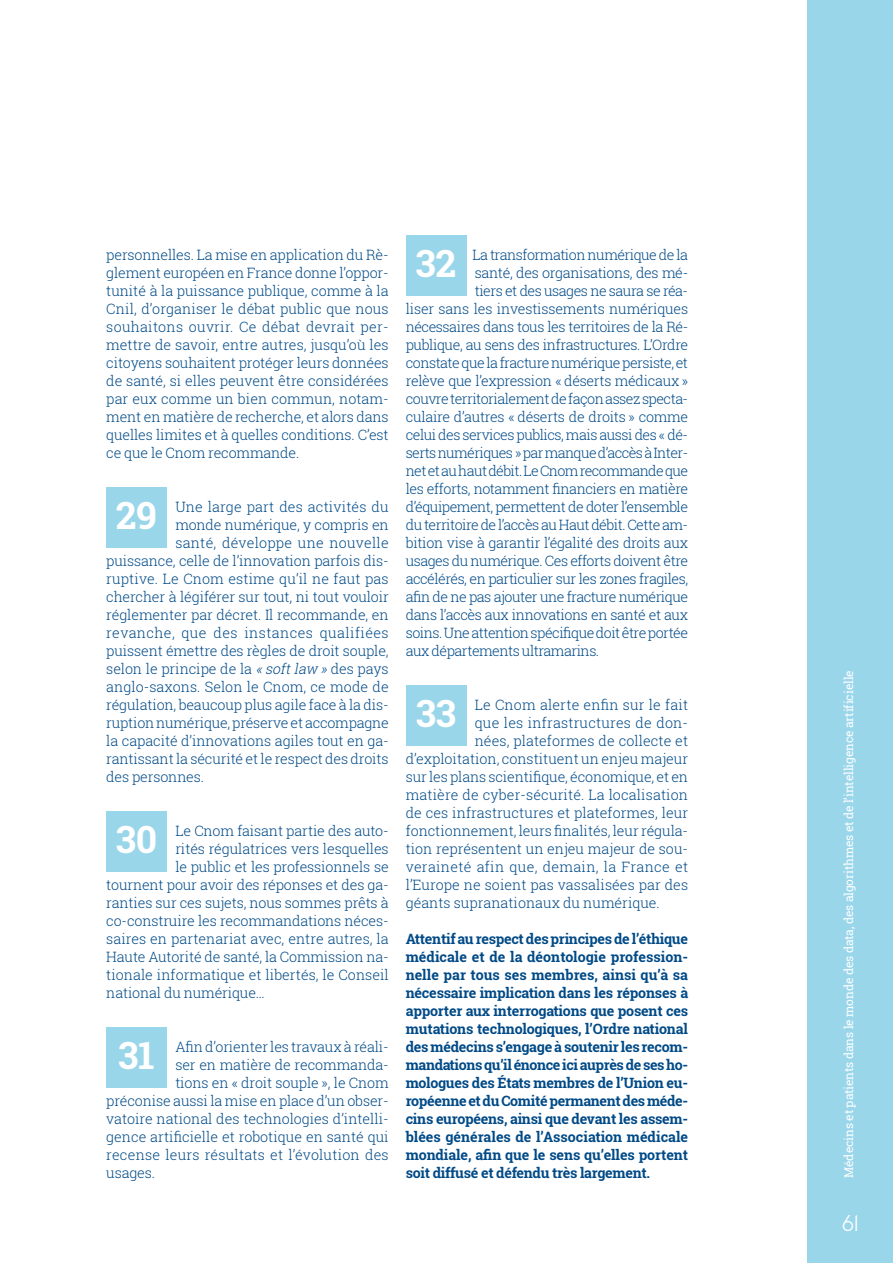
<style>
.page{position:relative;width:893px;height:1263px;background:#fff}
.page>*{position:absolute;margin:0;border:0;box-sizing:border-box;transform-origin:0 0}
.t1{font:700 37.5px "Roboto Slab";letter-spacing:-.01em;color:#fff}
.t2{font:300 22.5px "Euclid Flex";color:#fff}
.t3{font:300 14.25px/18px "Roboto Slab";letter-spacing:-.01em;color:#004a87;text-align:justify}
.t4{font:700 14.25px/18px "Roboto Slab";letter-spacing:-.02em;color:#004a87;text-align:justify}
.t5{font:300 14.25px "Roboto Slab";letter-spacing:-.035em;color:#004a87}
.t6{font:300 14.25px "Roboto Slab";letter-spacing:-.03em;color:#004a87}
.t7{font:300 14.25px "Roboto Slab";letter-spacing:.01em;color:#004a87}
.t8{font:300 14.25px "Roboto Slab";letter-spacing:-.04em;color:#004a87}
.t9{font:300 14.25px "Roboto Slab";letter-spacing:.015em;color:#004a87}
.t10{font:300 14.25px "Roboto Slab";letter-spacing:.02em;color:#004a87}
.t11{font:300 14.25px "Roboto Slab";letter-spacing:.03em;color:#004a87}
.t12{font:12px "Roboto Slab";letter-spacing:-.01em;color:#fff}
.s1{font-style:italic}
</style>
<div class="page">
<div style="left:808px;top:0;width:85px;height:1263px;background:#9ad6ea"></div>
<div style="left:106px;top:487px;width:61px;height:61px;background:#9ad6ea"></div>
<div style="left:106px;top:811px;width:61px;height:61px;background:#9ad6ea"></div>
<div style="left:106px;top:1027px;width:61px;height:61px;background:#9ad6ea"></div>
<div style="left:406px;top:235px;width:60px;height:61px;background:#9ad6ea"></div>
<div style="left:406px;top:685px;width:60px;height:61px;background:#9ad6ea"></div>
<p class="t3" style="left:106px;top:245px;width:284px">personnelles. La mise en application du Rè&shy;glement européen en France donne l’oppor&shy;tunité à la puissance publique, comme à la Cnil, d’organiser le débat public que nous souhaitons ouvrir. Ce débat devrait per&shy;mettre de savoir, entre autres, jusqu’où les citoyens souhaitent protéger leurs données de santé, si elles peuvent être considérées par eux comme un bien commun, notam&shy;ment en matière de recherche, et alors dans quelles limites et à quelles conditions. C’est ce que le Cnom recommande.</p>
<h1 class="t1" style="left:116px;top:490px;width:43px">29</h1>
<p class="t7" style="left:175px;top:497px;width:215px">Une large part des activités du</p>
<p class="t3" style="left:175px;top:515px;width:215px">monde numérique, y compris en</p>
<p class="t10" style="left:175px;top:533px;width:215px">santé, développe une nouvelle</p>
<p class="t3" style="left:106px;top:551px;width:284px">puissance, celle de l’innovation parfois dis-</p>
<p class="t7" style="left:106px;top:569px;width:284px">ruptive. Le Cnom estime qu’il ne faut pas</p>
<p class="t3" style="left:106px;top:587px;width:284px">chercher à légiférer sur tout, ni tout vouloir</p>
<p class="t3" style="left:106px;top:605px;width:284px">réglementer par décret. Il recommande, en</p>
<p class="t11" style="left:106px;top:623px;width:284px">revanche, que des instances qualifiées</p>
<p class="t3" style="left:106px;top:641px;width:284px">puissent émettre des règles de droit souple,</p>
<p class="t3" style="left:106px;top:659px;width:284px">selon le principe de la <span class="s1">«softlaw»</span>des pays</p>
<p class="t3" style="left:106px;top:677px;width:284px">anglo-saxons. Selon le Cnom, ce mode de</p>
<p class="t3" style="left:106px;top:695px;width:284px">régulation, beaucoup plus agile face à la dis-</p>
<p class="t3" style="left:106px;top:713px;width:284px">ruption numérique, préserve et accompagne</p>
<p class="t3" style="left:106px;top:731px;width:284px">la capacité d’innovations agiles tout en ga-</p>
<p class="t3" style="left:106px;top:749px;width:284px">rantissant la sécurité et le respect des droits</p>
<p class="t3" style="left:106px;top:767px;width:99px">des personnes.</p>
<h1 class="t1" style="left:116px;top:814px;width:43px">30</h1>
<p class="t3" style="left:175px;top:821px;width:215px">Le Cnom faisant partie des auto-</p>
<p class="t3" style="left:175px;top:839px;width:215px">rités régulatrices vers lesquelles</p>
<p class="t3" style="left:175px;top:857px;width:215px">le public et les professionnels se</p>
<p class="t3" style="left:106px;top:875px;width:284px">tournent pour avoir des réponses et des ga-</p>
<p class="t3" style="left:106px;top:893px;width:284px">ranties sur ces sujets, nous sommes prêts à</p>
<p class="t3" style="left:106px;top:911px;width:284px">co-construire les recommandations néces-</p>
<p class="t3" style="left:106px;top:929px;width:284px">saires en partenariat avec, entre autres, la</p>
<p class="t3" style="left:106px;top:947px;width:284px">Haute Autorité de santé, la Commission na-</p>
<p class="t3" style="left:106px;top:965px;width:284px">tionale informatique et libertés, le Conseil</p>
<p class="t3" style="left:106px;top:983px;width:160px">national du numérique…</p>
<h1 class="t1" style="left:118px;top:1030px;width:38px">31</h1>
<p class="t3" style="left:175px;top:1037px;width:215px">Afin d’orienter les travaux à réali-</p>
<p class="t3" style="left:175px;top:1055px;width:215px">ser en matière de recommanda-</p>
<p class="t3" style="left:175px;top:1073px;width:215px">tions en « droit souple », le Cnom</p>
<p class="t3" style="left:106px;top:1091px;width:284px">préconise aussi la mise en place d’un obser-</p>
<p class="t3" style="left:106px;top:1109px;width:284px">vatoire national des technologies d’intelli-</p>
<p class="t3" style="left:106px;top:1127px;width:284px">gence artificielle et robotique en santé qui</p>
<p class="t9" style="left:106px;top:1145px;width:284px">recense leurs résultats et l’évolution des</p>
<p class="t3" style="left:106px;top:1163px;width:50px">usages.</p>
<h1 class="t1" style="left:416px;top:238px;width:42px">32</h1>
<p class="t5" style="left:472px;top:245px;width:217px">La transformation numérique de la</p>
<p class="t3" style="left:475px;top:263px;width:215px">santé, des organisations, des mé-</p>
<p class="t5" style="left:475px;top:281px;width:215px">tiers et des usages ne saura se réa-</p>
<p class="t3" style="left:406px;top:299px;width:284px">liser sans les investissements numériques</p>
<p class="t6" style="left:406px;top:317px;width:284px">nécessaires dans tous les territoires de la Ré-</p>
<p class="t6" style="left:406px;top:335px;width:284px">publique, au sens des infrastructures. L’Ordre</p>
<p class="t5" style="left:406px;top:353px;width:284px">constate que la fracture numérique persiste, et</p>
<p class="t3" style="left:406px;top:371px;width:284px">relève que l’expression « déserts médicaux »</p>
<p class="t5" style="left:406px;top:389px;width:284px">couvre territorialement de façon assez specta-</p>
<p class="t3" style="left:406px;top:407px;width:284px">culaire d’autres « déserts de droits » comme</p>
<p class="t5" style="left:406px;top:425px;width:284px">celui des services publics, mais aussi des « dé-</p>
<p class="t8" style="left:406px;top:443px;width:284px">serts numériques » par manque d’accès à Inter-</p>
<p class="t8" style="left:406px;top:461px;width:284px">net et au haut débit. Le Cnom recommande que</p>
<p class="t6" style="left:406px;top:479px;width:284px">les efforts, notamment financiers en matière</p>
<p class="t5" style="left:406px;top:497px;width:284px">d’équipement, permettent de doter l’ensemble</p>
<p class="t5" style="left:406px;top:515px;width:284px">du territoire de l’accès au Haut débit. Cette am-</p>
<p class="t3" style="left:406px;top:533px;width:284px">bition vise à garantir l’égalité des droits aux</p>
<p class="t5" style="left:406px;top:551px;width:284px">usages du numérique. Ces efforts doivent être</p>
<p class="t5" style="left:406px;top:569px;width:284px">accélérés, en particulier sur les zones fragiles,</p>
<p class="t5" style="left:406px;top:587px;width:284px">afin de ne pas ajouter une fracture numérique</p>
<p class="t6" style="left:406px;top:605px;width:284px">dans l’accès aux innovations en santé et aux</p>
<p class="t5" style="left:406px;top:623px;width:284px">soins. Une attention spécifique doit être portée</p>
<p class="t5" style="left:406px;top:641px;width:195px">aux départements ultramarins.</p>
<h1 class="t1" style="left:416px;top:688px;width:42px">33</h1>
<p class="t7" style="left:475px;top:695px;width:215px">Le Cnom alerte enfin sur le fait</p>
<p class="t9" style="left:475px;top:713px;width:215px">que les infrastructures de don-</p>
<p class="t3" style="left:475px;top:731px;width:215px">nées, plateformes de collecte et</p>
<p class="t3" style="left:406px;top:749px;width:284px">d’exploitation, constituent un enjeu majeur</p>
<p class="t3" style="left:406px;top:767px;width:284px">sur les plans scientifique, économique, et en</p>
<p class="t7" style="left:406px;top:785px;width:284px">matière de cyber-sécurité. La localisation</p>
<p class="t3" style="left:406px;top:803px;width:284px">de ces infrastructures et plateformes, leur</p>
<p class="t3" style="left:406px;top:821px;width:284px">fonctionnement, leurs finalités, leur régula-</p>
<p class="t3" style="left:406px;top:839px;width:284px">tion représentent un enjeu majeur de sou-</p>
<p class="t10" style="left:406px;top:857px;width:284px">veraineté afin que, demain, la France et</p>
<p class="t3" style="left:406px;top:875px;width:284px">l’Europe ne soient pas vassalisées par des</p>
<p class="t3" style="left:406px;top:893px;width:256px">géants supranationaux du numérique.</p>
<p class="t4" style="left:406px;top:929px;width:284px">Attentif au respect des principes de l’éthique médicale et de la déontologie profession&shy;nelle par tous ses membres, ainsi qu’à sa nécessaire implication dans les réponses à apporter aux interrogations que posent ces mutations technologiques, l’Ordre national des médecins s’engage à soutenir les recom&shy;mandations qu’il énonce ici auprès de ses ho&shy;mologues des États membres de l’Union eu&shy;ropéenne et du Comité permanent des méde&shy;cins européens, ainsi que devant les assem&shy;blées générales de l’Association médicale mondiale, afin que le sens qu’elles portent soit diffusé et défendu très largement.</p>
<p class="t12" style="left:840px;top:1178px;width:509px;rotate:-90deg">Médecins et patients dans le monde des data, des algorithmes et de l’intelligence artificielle</p>
<h2 class="t2" style="left:841px;top:1210px;width:20px">61</h2>
</div>
